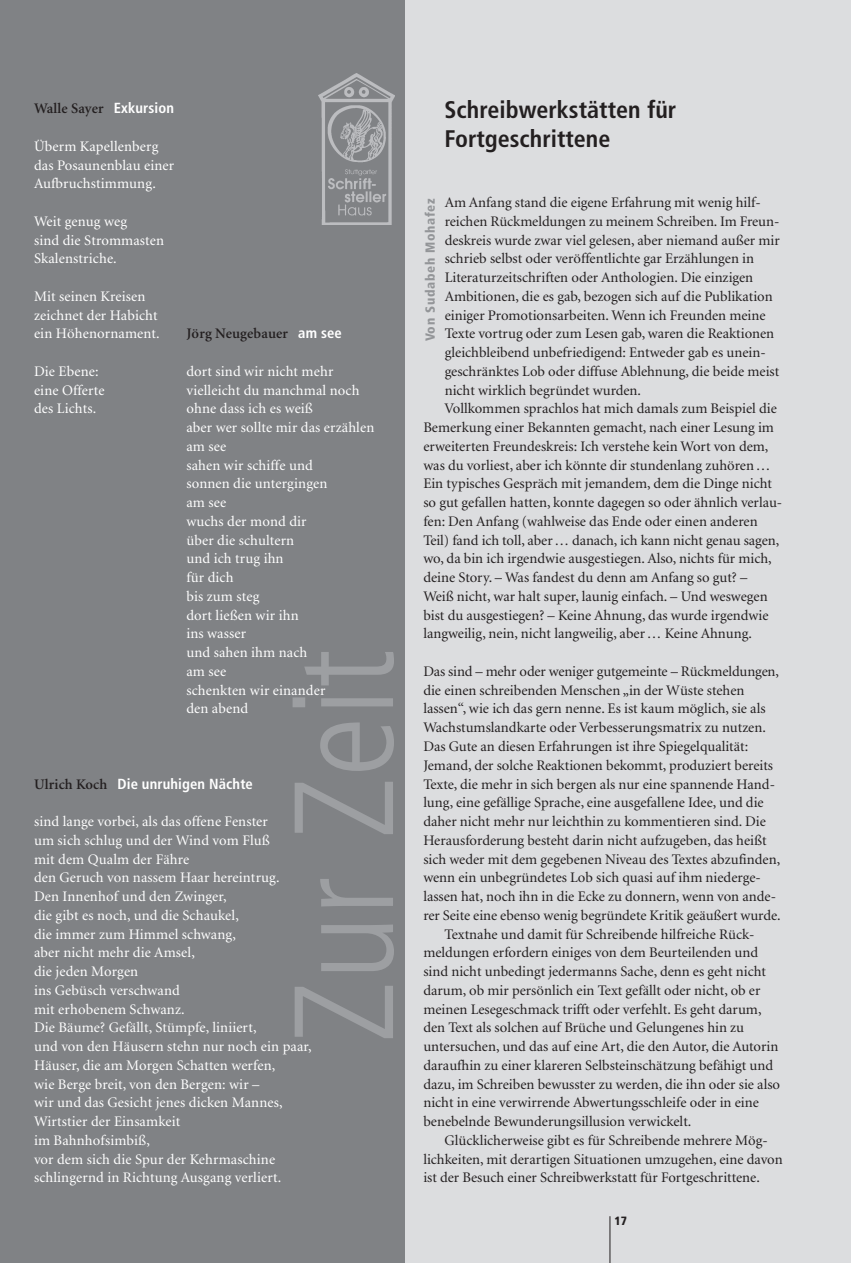
<style>
.page{position:relative;width:851px;height:1263px;background:#fff}
.page>*{position:absolute;margin:0;border:0;box-sizing:border-box;transform-origin:0 0}
.t1{font:300 condensed 140.85px "Frutiger";color:#9d9fa2}
.t2{font:700 condensed 24px/28.8px "Frutiger";color:#231f20}
.t3{font:14.7px "Minion";color:#231f20}
.t4{font:14.7px/18.8px "Minion";letter-spacing:.01em;color:#fff}
.t5{font:600 14.7px "Minion";letter-spacing:.01em;color:#231f20}
.t6{font:700 condensed 14.7px "Frutiger";letter-spacing:.01em;color:#fff}
.t7{font:900 condensed 13.2px "Frutiger";letter-spacing:.05em;color:#939598}
.t8{font:900 condensed 12px "Frutiger";color:#231f20}
.s1{font-family:"Frutiger";font-weight:700;font-stretch:condensed;color:#fff}
.s2{font-family:"Minion";font-weight:600;font-stretch:normal;color:#231f20}
</style>
<div class="page">
<div style="left:404px;top:0;width:446px;height:1263px;background:#dcdddf"></div>
<hr style="left:609px;top:1216px;width:1px;height:47px;background:#231f20">
<div style="left:0;top:0;width:404px;height:1263px;background:#808285"></div>
<img style="left:318px;top:74px;width:77px;height:150px">
<p class="t5" style="left:34px;top:103px;width:141px">Walle Sayer <span class="s1">Exkursion</span></p>
<p class="t4" style="left:34px;top:138px;width:142px">Überm Kapellenberg das Posaunenblau einer<br>Aufbruchstimmung.</p>
<p class="t4" style="left:34px;top:213px;width:131px">Weit genug weg<br>sind die Strommasten<br>Skalenstriche.</p>
<p class="t4" style="left:34px;top:288px;width:127px">Mit seinen Kreisen zeichnet der Habicht ein Höhenornament.</p>
<p class="t4" style="left:34px;top:363px;width:72px">Die Ebene: eine Offerte des Lichts.</p>
<p class="t5" style="left:186px;top:328px;width:157px">Jörg Neugebauer <span class="s1">am see</span></p>
<p class="t4" style="left:186px;top:363px;width:189px">dort sind wir nicht mehr vielleicht du manchmal noch ohne dass ich es weiß<br>aber wer sollte mir das erzählen am see<br>sahen wir schiffe und<br>sonnen die untergingen<br>am see<br>wuchs der mond dir<br>über die schultern<br>und ich trug ihn<br>für dich<br>bis zum steg<br>dort ließen wir ihn<br>ins wasser<br>und sahen ihm nach<br>am see<br>schenkten wir einander<br>den abend</p>
<h1 class="t1" style="left:287px;top:1043px;width:396px;rotate:-90deg">Zur Zeit</h1>
<p class="t6" style="left:34px;top:777px;width:220px"><span class="s2">Ulrich Koch</span> Die unruhigen Nächte</p>
<p class="t4" style="left:34px;top:813px;width:279px">sind lange vorbei, als das offene Fenster<br>um sich schlug und der Wind vom Fluß<br>mit dem Qualm der Fähre<br>den Geruch von nassem Haar hereintrug.<br>Den Innenhof und den Zwinger,<br>die gibt es noch, und die Schaukel,<br>die immer zum Himmel schwang,<br>aber nicht mehr die Amsel,<br>die jeden Morgen<br>ins Gebüsch verschwand<br>mit erhobenem Schwanz.<br>Die Bäume? Gefällt, Stümpfe, liniiert,<br>und von den Häusern stehn nur noch ein paar,<br>Häuser, die am Morgen Schatten werfen,<br>wie Berge breit, von den Bergen: wir –<br>wir und das Gesicht jenes dicken Mannes,<br>Wirtstier der Einsamkeit<br>im Bahnhofsimbiß,<br>vor dem sich die Spur der Kehrmaschine schlingernd in Richtung Ausgang verliert.</p>
<h2 class="t2" style="left:444px;top:97px;width:233px">Schreibwerkstätten für<br>Fortgeschrittene</h2>
<p class="t3" style="left:444px;top:197px;width:317px">Am Anfang stand die eigene Erfahrung mit wenig hilf-</p>
<p class="t3" style="left:444px;top:215px;width:336px">reichen Rückmeldungen zu meinem Schreiben. Im Freun-</p>
<p class="t3" style="left:444px;top:234px;width:336px">deskreis wurde zwar viel gelesen, aber niemand außer mir</p>
<p class="t3" style="left:444px;top:253px;width:311px">schrieb selbst oder veröffentlichte gar Erzählungen in</p>
<p class="t3" style="left:444px;top:272px;width:310px">Literaturzeitschriften oder Anthologien. Die einzigen</p>
<p class="t3" style="left:444px;top:290px;width:329px">Ambitionen, die es gab, bezogen sich auf die Publikation</p>
<p class="t3" style="left:444px;top:309px;width:322px">einiger Promotionsarbeiten. Wenn ich Freunden meine</p>
<p class="t3" style="left:444px;top:328px;width:331px">Texte vortrug oder zum Lesen gab, waren die Reaktionen</p>
<p class="t3" style="left:444px;top:347px;width:322px">gleichbleibend unbefriedigend: Entweder gab es unein-</p>
<p class="t3" style="left:444px;top:365px;width:336px">geschränktes Lob oder diffuse Ablehnung, die beide meist</p>
<p class="t3" style="left:444px;top:384px;width:198px">nicht wirklich begründet wurden.</p>
<p class="t3" style="left:444px;top:403px;width:334px">Vollkommen sprachlos hat mich damals zum Beispiel die</p>
<p class="t3" style="left:423px;top:422px;width:352px">Bemerkung einer Bekannten gemacht, nach einer Lesung im</p>
<p class="t3" style="left:423px;top:440px;width:346px">erweiterten Freundeskreis: Ich verstehe kein Wort von dem,</p>
<p class="t3" style="left:423px;top:459px;width:348px">was du vorliest, aber ich könnte dir stundenlang zuhören …</p>
<p class="t3" style="left:423px;top:478px;width:350px">Ein typisches Gespräch mit jemandem, dem die Dinge nicht</p>
<p class="t3" style="left:423px;top:497px;width:360px">so gut gefallen hatten, konnte dagegen so oder ähnlich verlau-</p>
<p class="t3" style="left:423px;top:515px;width:336px">fen: Den Anfang (wahlweise das Ende oder einen anderen</p>
<p class="t3" style="left:423px;top:534px;width:357px">Teil) fand ich toll, aber… danach, ich kann nicht genau sagen,</p>
<p class="t3" style="left:423px;top:553px;width:350px">wo, da bin ich irgendwie ausgestiegen. Also, nichts für mich,</p>
<p class="t3" style="left:423px;top:572px;width:325px">deine Story. – Was fandest du denn am Anfang so gut? –</p>
<p class="t3" style="left:423px;top:590px;width:346px">Weiß nicht, war halt super, launig einfach. – Und weswegen</p>
<p class="t3" style="left:423px;top:609px;width:347px">bist du ausgestiegen? – Keine Ahnung, das wurde irgendwie</p>
<p class="t3" style="left:423px;top:628px;width:330px">langweilig, nein, nicht langweilig, aber … Keine Ahnung.</p>
<p class="t3" style="left:423px;top:665px;width:357px">Das sind – mehr oder weniger gutgemeinte – Rückmeldungen,</p>
<p class="t3" style="left:423px;top:684px;width:322px">die einen schreibenden Menschen „in der Wüste stehen</p>
<p class="t3" style="left:423px;top:703px;width:343px">lassen“, wie ich das gern nenne. Es ist kaum möglich, sie als</p>
<p class="t3" style="left:423px;top:722px;width:344px">Wachstumslandkarte oder Verbesserungsmatrix zu nutzen.</p>
<p class="t3" style="left:423px;top:740px;width:326px">Das Gute an diesen Erfahrungen ist ihre Spiegelqualität:</p>
<p class="t3" style="left:423px;top:759px;width:351px">Jemand, der solche Reaktionen bekommt, produziert bereits</p>
<p class="t3" style="left:423px;top:778px;width:353px">Texte, die mehr in sich bergen als nur eine spannende Hand-</p>
<p class="t3" style="left:423px;top:797px;width:342px">lung, eine gefällige Sprache, eine ausgefallene Idee, und die</p>
<p class="t3" style="left:423px;top:815px;width:344px">daher nicht mehr nur leichthin zu kommentieren sind. Die</p>
<p class="t3" style="left:423px;top:834px;width:345px">Herausforderung besteht darin nicht aufzugeben, das heißt</p>
<p class="t3" style="left:423px;top:853px;width:358px">sich weder mit dem gegebenen Niveau des Textes abzufinden,</p>
<p class="t3" style="left:423px;top:872px;width:339px">wenn ein unbegründetes Lob sich quasi auf ihm niederge-</p>
<p class="t3" style="left:423px;top:890px;width:354px">lassen hat, noch ihn in die Ecke zu donnern, wenn von ande-</p>
<p class="t3" style="left:423px;top:909px;width:358px">rer Seite eine ebenso wenig begründete Kritik geäußert wurde.</p>
<p class="t3" style="left:444px;top:928px;width:311px">Textnahe und damit für Schreibende hilfreiche Rück-</p>
<p class="t3" style="left:423px;top:947px;width:336px">meldungen erfordern einiges von dem Beurteilenden und</p>
<p class="t3" style="left:423px;top:965px;width:344px">sind nicht unbedingt jedermanns Sache, denn es geht nicht</p>
<p class="t3" style="left:423px;top:984px;width:338px">darum, ob mir persönlich ein Text gefällt oder nicht, ob er</p>
<p class="t3" style="left:423px;top:1003px;width:339px">meinen Lesegeschmack trifft oder verfehlt. Es geht darum,</p>
<p class="t3" style="left:423px;top:1022px;width:322px">den Text als solchen auf Brüche und Gelungenes hin zu</p>
<p class="t3" style="left:423px;top:1040px;width:356px">untersuchen, und das auf eine Art, die den Autor, die Autorin</p>
<p class="t3" style="left:423px;top:1059px;width:351px">daraufhin zu einer klareren Selbsteinschätzung befähigt und</p>
<p class="t3" style="left:423px;top:1078px;width:358px">dazu, im Schreiben bewusster zu werden, die ihn oder sie also</p>
<p class="t3" style="left:423px;top:1097px;width:337px">nicht in eine verwirrende Abwertungsschleife oder in eine</p>
<p class="t3" style="left:423px;top:1115px;width:269px">benebelnde Bewunderungsillusion verwickelt.</p>
<p class="t3" style="left:444px;top:1134px;width:324px">Glücklicherweise gibt es für Schreibende mehrere Mög-</p>
<p class="t3" style="left:423px;top:1153px;width:361px">lichkeiten, mit derartigen Situationen umzugehen, eine davon</p>
<p class="t3" style="left:423px;top:1172px;width:338px">ist der Besuch einer Schreibwerkstatt für Fortgeschrittene.</p>
<p class="t7" style="left:425px;top:341px;width:145px;rotate:-90deg">Von Sudabeh Mohafez</p>
<p class="t8" style="left:614px;top:1216px;width:14px">17</p>
</div>
